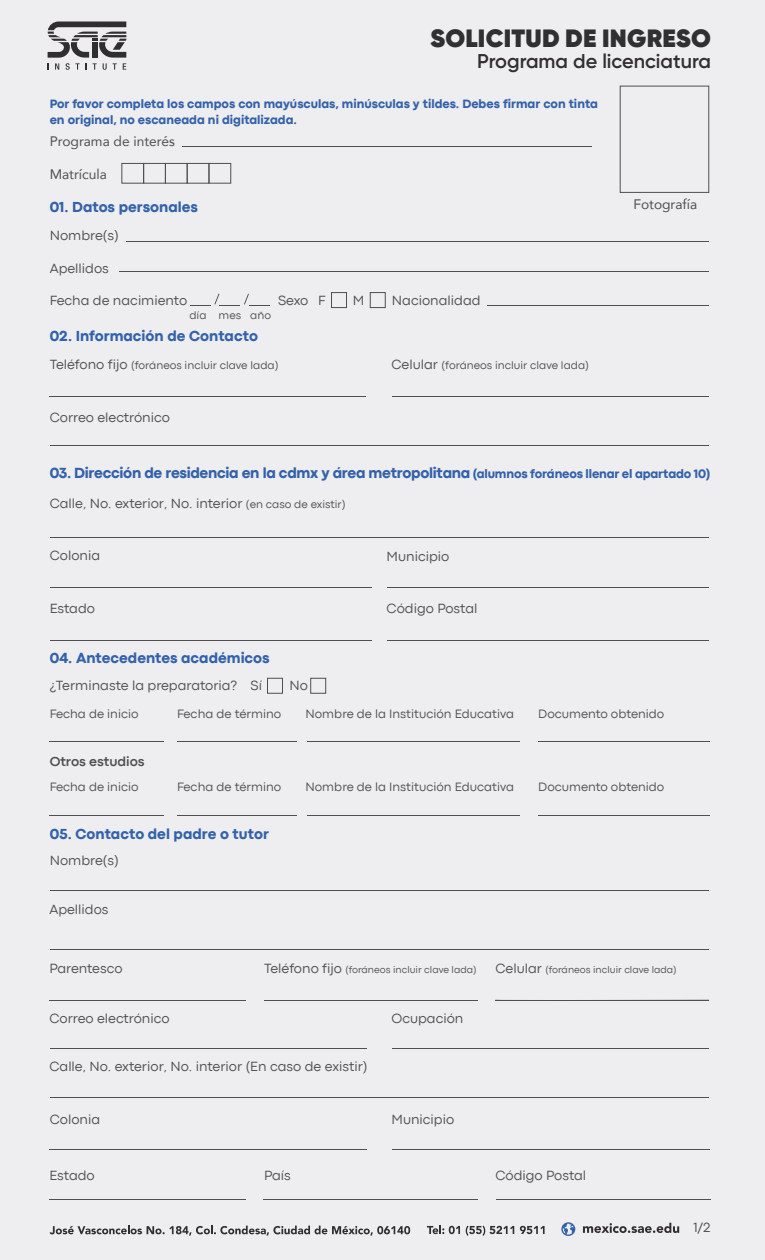
<style>
.page{position:relative;width:765px;height:1260px;background:#eeeef0}
.page>*{position:absolute;margin:0;border:0;box-sizing:border-box;transform-origin:0 0}
.t1{font:800 25px "Gilroy";letter-spacing:.01em;color:#302f31}
.t2{font:600 20px "Gilroy";color:#302e31}
.t3{font:800 15.12px "Codec Pro";letter-spacing:-.02em;color:#3361aa}
.t4{font:800 15px "Codec Pro";color:#3361aa}
.t5{font:13.75px "Codec Pro News";color:#4f4f4f}
.t6{font:13.75px "Avenir";color:#4f4f4f}
.t7{font:700 13.75px "Codec Pro";color:#4f4f4f}
.t8{font:12.5px "Codec Pro News";color:#4f4f4f}
.t9{font:800 12.5px/16.2px "Codec Pro";color:#3361aa}
.t10{font:11.25px "Codec Pro News";color:#4f4f4f}
.t11{font:10px "Codec Pro News";color:#4f4f4f}
.s1{font-size:13.75px}
.s2{font-size:12.62px}
.s3{font-size:11.25px}
</style>
<div class="page">
<svg style="left:48px;top:22px;width:78px;height:48px"></svg>
<div style="left:620px;top:86px;width:89px;height:107px;border:1px solid #4f4f4f"></div>
<svg style="left:495px;top:999px;width:215px;height:2px"></svg>
<div style="left:331px;top:292px;width:16px;height:16px;border:1px solid #4f4f4f"></div>
<div style="left:370px;top:292px;width:16px;height:16px;border:1px solid #4f4f4f"></div>
<div style="left:122px;top:163px;width:22px;height:20px;border:1px solid #4f4f4f"></div>
<div style="left:143px;top:163px;width:23px;height:20px;border:1px solid #4f4f4f"></div>
<div style="left:165px;top:163px;width:23px;height:20px;border:1px solid #4f4f4f"></div>
<div style="left:187px;top:163px;width:22px;height:20px;border:1px solid #4f4f4f"></div>
<div style="left:209px;top:163px;width:22px;height:20px;border:1px solid #4f4f4f"></div>
<div style="left:267px;top:678px;width:16px;height:16px;border:1px solid #4f4f4f"></div>
<div style="left:310px;top:678px;width:16px;height:16px;border:1px solid #4f4f4f"></div>
<svg style="left:50px;top:1226px;width:360px;height:10px"></svg>
<svg style="left:561px;top:1222px;width:14px;height:14px"></svg>
<svg style="left:583px;top:1223px;width:96px;height:10px"></svg>
<svg style="left:427px;top:1225px;width:33px;height:9px"></svg>
<svg style="left:466px;top:1226px;width:48px;height:10px"></svg>
<svg style="left:520px;top:1226px;width:25px;height:8px"></svg>
<svg style="left:190px;top:294px;width:80px;height:12px"></svg>
<hr style="left:126px;top:241px;width:582px;height:1px;background:#4f4f4f">
<hr style="left:182px;top:146px;width:410px;height:1px;background:#4f4f4f">
<hr style="left:119px;top:271px;width:589px;height:1px;background:#4f4f4f">
<hr style="left:50px;top:445px;width:658px;height:1px;background:#4f4f4f">
<hr style="left:50px;top:537px;width:658px;height:1px;background:#4f4f4f">
<hr style="left:50px;top:890px;width:658px;height:1px;background:#4f4f4f">
<hr style="left:50px;top:949px;width:658px;height:1px;background:#4f4f4f">
<hr style="left:50px;top:1000px;width:196px;height:1px;background:#4f4f4f">
<hr style="left:50px;top:1149px;width:317px;height:1px;background:#4f4f4f">
<hr style="left:50px;top:1199px;width:196px;height:1px;background:#4f4f4f">
<hr style="left:264px;top:1199px;width:214px;height:1px;background:#4f4f4f">
<hr style="left:497px;top:1199px;width:214px;height:1px;background:#4f4f4f">
<hr style="left:393px;top:1149px;width:317px;height:1px;background:#4f4f4f">
<hr style="left:265px;top:1000px;width:213px;height:1px;background:#4f4f4f">
<hr style="left:495px;top:1000px;width:214px;height:1px;background:#4f4f4f">
<hr style="left:50px;top:1097px;width:658px;height:1px;background:#4f4f4f">
<hr style="left:50px;top:1048px;width:317px;height:1px;background:#4f4f4f">
<hr style="left:392px;top:1048px;width:317px;height:1px;background:#4f4f4f">
<hr style="left:50px;top:587px;width:322px;height:1px;background:#4f4f4f">
<hr style="left:50px;top:741px;width:114px;height:1px;background:#4f4f4f">
<hr style="left:50px;top:815px;width:114px;height:1px;background:#4f4f4f">
<hr style="left:177px;top:741px;width:120px;height:1px;background:#4f4f4f">
<hr style="left:177px;top:815px;width:120px;height:1px;background:#4f4f4f">
<hr style="left:307px;top:741px;width:212px;height:1px;background:#4f4f4f">
<hr style="left:307px;top:815px;width:212px;height:1px;background:#4f4f4f">
<hr style="left:538px;top:741px;width:172px;height:1px;background:#4f4f4f">
<hr style="left:538px;top:815px;width:172px;height:1px;background:#4f4f4f">
<hr style="left:50px;top:640px;width:322px;height:1px;background:#4f4f4f">
<hr style="left:387px;top:587px;width:322px;height:1px;background:#4f4f4f">
<hr style="left:387px;top:640px;width:322px;height:1px;background:#4f4f4f">
<hr style="left:487px;top:305px;width:221px;height:1px;background:#4f4f4f">
<hr style="left:392px;top:396px;width:316px;height:1px;background:#4f4f4f">
<hr style="left:49px;top:396px;width:317px;height:1px;background:#4f4f4f">
<h1 class="t1" style="left:431px;top:22px;width:282px">SOLICITUD DE INGRESO</h1>
<h2 class="t2" style="left:477px;top:49px;width:235px">Programa de licenciatura</h2>
<p class="t9" style="left:50px;top:95px;width:550px">Por favor completa los campos con mayúsculas, minúsculas y tildes. Debes firmar con tinta en original, no escaneada ni digitalizada.</p>
<p class="t6" style="left:50px;top:131px;width:127px">Programa de interés</p>
<p class="t6" style="left:50px;top:163px;width:59px">Matrícula</p>
<p class="t4" style="left:50px;top:198px;width:150px">01. Datos personales</p>
<p class="t5" style="left:50px;top:227px;width:71px">Nombre(s)</p>
<p class="t5" style="left:50px;top:260px;width:61px">Apellidos</p>
<p class="t5" style="left:50px;top:292px;width:139px">Fecha de nacimiento</p>
<p class="t5" style="left:278px;top:292px;width:32px">Sexo</p>
<p class="t5" style="left:392px;top:292px;width:90px">Nacionalidad</p>
<p class="t5" style="left:318px;top:293px;width:9px">F</p>
<p class="t5" style="left:353px;top:293px;width:13px">M</p>
<p class="t10" style="left:189px;top:309px;width:83px">día mes año</p>
<p class="t4" style="left:50px;top:327px;width:210px">02. Información de Contacto</p>
<p class="t10" style="left:50px;top:359px;width:230px"><span class="s1">Teléfono fijo</span> (foráneos incluir clave lada)</p>
<p class="t5" style="left:50px;top:409px;width:122px">Correo electrónico</p>
<p class="t10" style="left:391px;top:359px;width:199px"><span class="s1">Celular</span> (foráneos incluir clave lada)</p>
<p class="t6" style="left:633px;top:194px;width:65px">Fotografía</p>
<p class="t3" style="left:50px;top:464px;width:662px">03. Dirección de residencia en la cdmx y área metropolitana <span class="s2">(alumnos foráneos llenar el apartado 10)</span></p>
<p class="t5" style="left:50px;top:495px;width:297px">Calle, No. exterior, No. interior <span class="s3">(en caso de existir)</span></p>
<p class="t5" style="left:50px;top:547px;width:52px">Colonia</p>
<p class="t5" style="left:50px;top:600px;width:47px">Estado</p>
<p class="t4" style="left:50px;top:649px;width:221px">04. Antecedentes académicos</p>
<p class="t5" style="left:50px;top:677px;width:214px">¿Terminaste la preparatoria? Sí</p>
<p class="t5" style="left:289px;top:677px;width:20px">No</p>
<p class="t5" style="left:387px;top:548px;width:64px">Municipio</p>
<p class="t5" style="left:387px;top:600px;width:92px">Código Postal</p>
<p class="t8" style="left:50px;top:706px;width:90px">Fecha de inicio</p>
<p class="t8" style="left:177px;top:706px;width:106px">Fecha de término</p>
<p class="t8" style="left:305px;top:706px;width:210px">Nombre de la Institución Educativa</p>
<p class="t8" style="left:538px;top:706px;width:128px">Documento obtenido</p>
<p class="t7" style="left:50px;top:754px;width:96px">Otros estudios</p>
<p class="t8" style="left:50px;top:780px;width:90px">Fecha de inicio</p>
<p class="t8" style="left:177px;top:780px;width:106px">Fecha de término</p>
<p class="t8" style="left:305px;top:780px;width:210px">Nombre de la Institución Educativa</p>
<p class="t4" style="left:50px;top:825px;width:221px">05. Contacto del padre o tutor</p>
<p class="t5" style="left:50px;top:852px;width:71px">Nombre(s)</p>
<p class="t5" style="left:49px;top:901px;width:61px">Apellidos</p>
<p class="t8" style="left:538px;top:780px;width:128px">Documento obtenido</p>
<p class="t5" style="left:49px;top:960px;width:75px">Parentesco</p>
<p class="t5" style="left:49px;top:1010px;width:122px">Correo electrónico</p>
<p class="t11" style="left:264px;top:964px;width:214px"><span class="s1">Teléfono fijo</span> (foráneos incluir clave lada)</p>
<p class="t5" style="left:391px;top:1010px;width:74px">Ocupación</p>
<p class="t5" style="left:49px;top:1058px;width:320px">Calle, No. exterior, No. interior (En caso de existir)</p>
<p class="t5" style="left:50px;top:1111px;width:52px">Colonia</p>
<p class="t5" style="left:391px;top:1111px;width:64px">Municipio</p>
<p class="t11" style="left:495px;top:964px;width:183px"><span class="s1">Celular</span> (foráneos incluir clave lada)</p>
<p class="t5" style="left:49px;top:1167px;width:47px">Estado</p>
<p class="t5" style="left:264px;top:1167px;width:28px">País</p>
<p class="t5" style="left:495px;top:1167px;width:92px">Código Postal</p>
<p class="t5" style="left:694px;top:1220px;width:19px">1/2</p>
</div>
